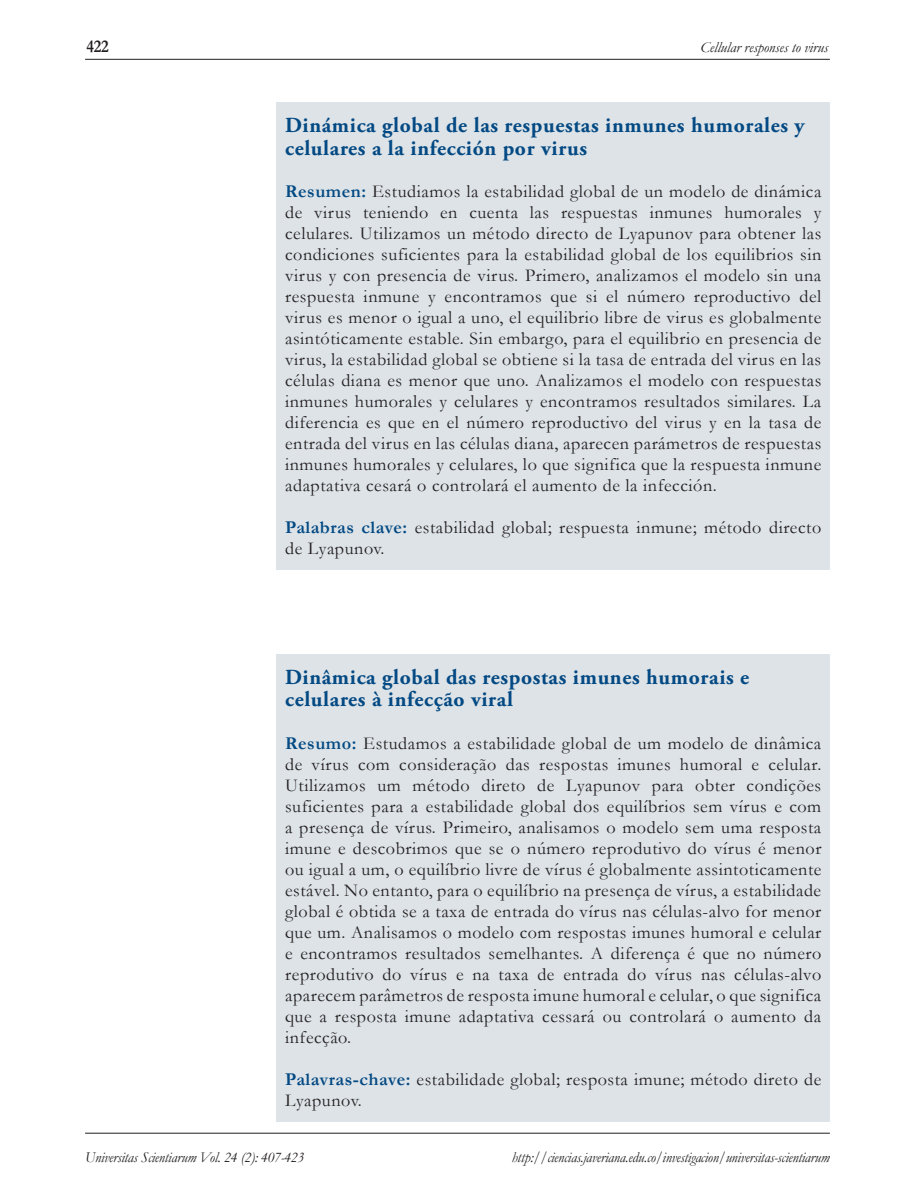
<style>
.page{position:relative;width:915px;height:1191px;background:#fff}
.page>*{position:absolute;margin:0;border:0;box-sizing:border-box;transform-origin:0 0}
.t1{font:700 21.45px/22.5px "Adobe Garamond Pro";letter-spacing:.03em;color:#034983}
.t2{font:18.15px/21px "Garamond";letter-spacing:.03em;color:#231f20;text-align:justify}
.t3{font:700 18px "Garamond";color:#231f20;scale:.9 1}
.t4{font:italic 15px "Garamond";letter-spacing:-.01em;color:#231f20;scale:.95 1}
.t5{font:italic 15px "Garamond";letter-spacing:-.01em;color:#231f20}
.s1{font-weight:700;color:#034983}
</style>
<div class="page">
<hr style="left:85px;top:59px;width:744px;height:1px;background:#231f20">
<hr style="left:85px;top:1132px;width:744px;height:1px;background:#231f20">
<div style="left:276px;top:102px;width:553px;height:468px;background:#dde3e7"></div>
<div style="left:276px;top:654px;width:553px;height:467px;background:#dde3e7"></div>
<p class="t3" style="left:87px;top:34px;width:26px">422</p>
<p class="t5" style="left:700px;top:37px;width:129px">Cellular responses to virus</p>
<p class="t1" style="left:285px;top:114px;width:521px">Dinámica global de las respuestas inmunes humorales y celulares a la infección por virus</p>
<p class="t2" style="left:285px;top:180px;width:537px"><span class="s1">Resumen:</span> Estudiamos la estabilidad global de un modelo de dinámica de virus teniendo en cuenta las respuestas inmunes humorales y celulares. Utilizamos un método directo de Lyapunov para obtener las condiciones suficientes para la estabilidad global de los equilibrios sin virus y con presencia de virus. Primero, analizamos el modelo sin una respuesta inmune y encontramos que si el número reproductivo del virus es menor o igual a uno, el equilibrio libre de virus es globalmente asintóticamente estable. Sin embargo, para el equilibrio en presencia de virus, la estabilidad global se obtiene si la tasa de entrada del virus en las células diana es menor que uno. Analizamos el modelo con respuestas inmunes humorales y celulares y encontramos resultados similares. La diferencia es que en el número reproductivo del virus y en la tasa de entrada del virus en las células diana, aparecen parámetros de respuestas inmunes humorales y celulares, lo que significa que la respuesta inmune adaptativa cesará o controlará el aumento de la infección.</p>
<p class="t2" style="left:285px;top:516px;width:537px"><span class="s1">Palabras clave:</span> estabilidad global; respuesta inmune; método directo de Lyapunov.</p>
<p class="t1" style="left:285px;top:666px;width:465px">Dinâmica global das respostas imunes humorais e celulares à infecção viral</p>
<p class="t2" style="left:285px;top:732px;width:537px"><span class="s1">Resumo:</span> Estudamos a estabilidade global de um modelo de dinâmica de vírus com consideração das respostas imunes humoral e celular.<br>Utilizamos um método direto de Lyapunov para obter condições suficientes para a estabilidade global dos equilíbrios sem vírus e com a presença de vírus. Primeiro, analisamos o modelo sem uma resposta imune e descobrimos que se o número reprodutivo do vírus é menor ou igual a um, o equilíbrio livre de vírus é globalmente assintoticamente estável. No entanto, para o equilíbrio na presença de vírus, a estabilidade global é obtida se a taxa de entrada do vírus nas células-alvo for menor que um. Analisamos o modelo com respostas imunes humoral e celular e encontramos resultados semelhantes. A diferença é que no número reprodutivo do vírus e na taxa de entrada do vírus nas células-alvo aparecem parâmetros de resposta imune humoral e celular, o que significa que a resposta imune adaptativa cessará ou controlará o aumento da infecção.</p>
<p class="t2" style="left:285px;top:1068px;width:537px"><span class="s1">Palavras-chave:</span> estabilidade global; resposta imune; método direto de<br>Lyapunov.</p>
<p class="t4" style="left:85px;top:1146px;width:232px">Universitas Scientiarum Vol. 24 (2): 407-423</p>
<p class="t4" style="left:511px;top:1146px;width:336px">http://ciencias.javeriana.edu.co/investigacion/universitas-scientiarum</p>
</div>
